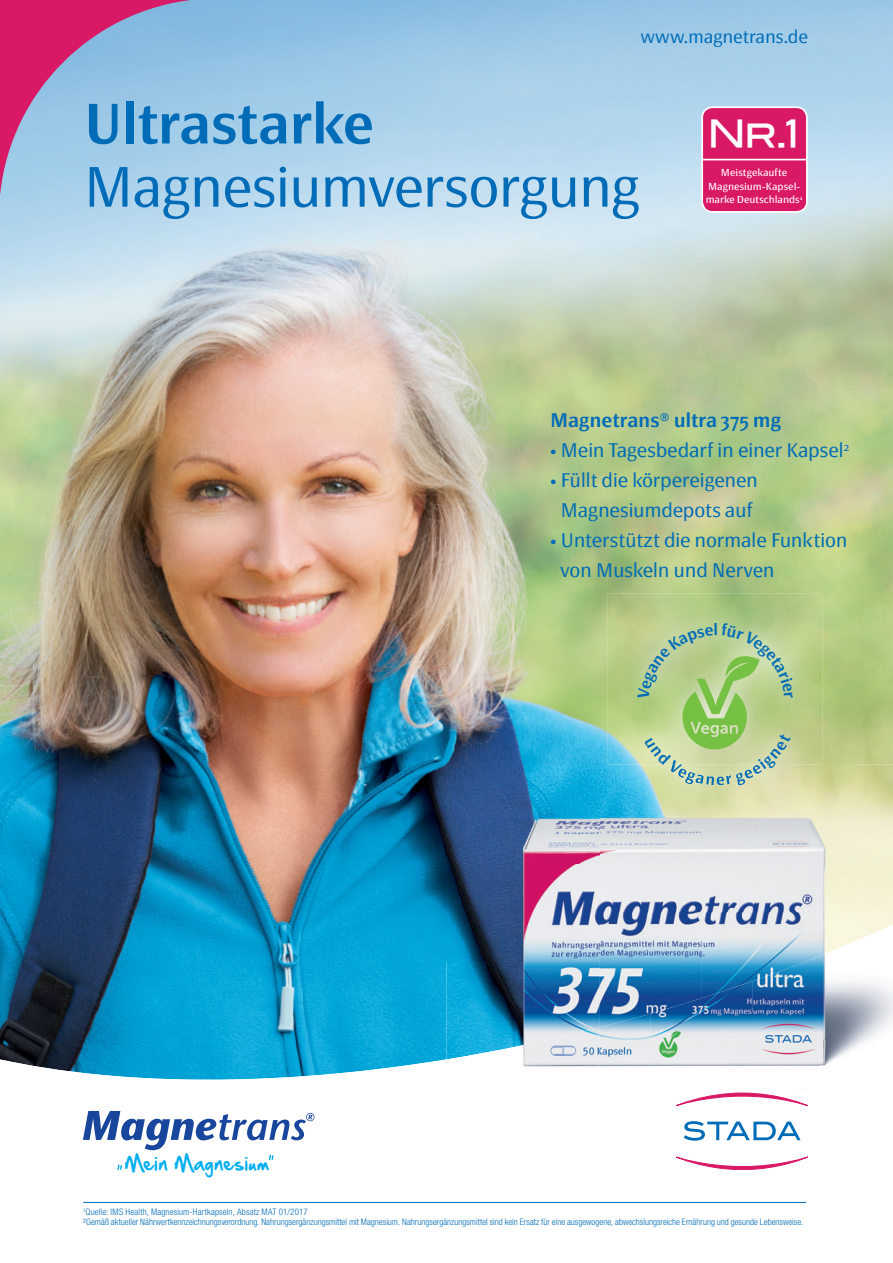
<style>
.page{position:relative;width:893px;height:1263px;background:#fff}
.page>*{position:absolute;margin:0;border:0;box-sizing:border-box;transform-origin:0 0}
.t1{font:300 56.1px "Page Sans OT";letter-spacing:-.02em;color:#006cb7}
.t2{font:600 56.1px "Page Sans OT";letter-spacing:-.015em;color:#006cb7}
.t3{font:37.5px "Blair Md ITCTT Medium";color:#fff}
.t4{font:300 19.5px/30px "Page Sans OT";letter-spacing:-.015em;color:#006cb7;text-align:center}
.t5{font:600 19.5px "Page Sans OT";letter-spacing:-.005em;color:#006cb7}
.t6{font:300 18px "Page Sans OT";letter-spacing:-.01em;color:#006cb7}
.t7{font:17.4px "Hand Of Sean";letter-spacing:.06em;color:#00aeef}
.t8{font:10.05px/13.5px "Page Sans OT";color:#fff;text-align:center}
.t9{font:300 condensed 9px/9.3px "Helvetica Neue LT Std";color:#006cb7}
</style>
<div class="page">
<img style="left:0;top:368px;width:278px;height:243px">
<img style="left:278px;top:283px;width:330px;height:328px">
<img style="left:0;top:611px;width:296px;height:225px">
<img style="left:289px;top:600px;width:319px;height:223px">
<img style="left:296px;top:817px;width:150px;height:19px">
<svg style="left:0;top:836px;width:808px;height:367px"></svg>
<div style="left:702px;top:107px;width:105px;height:105px;background:#d91866;border-radius:11px"></div>
<div style="left:701px;top:106px;width:107px;height:107px;border:2px solid #fff;border-radius:11px"></div>
<hr style="left:702px;top:159px;width:105px;height:1px;background:#fff">
<hr style="left:83px;top:1202px;width:723px;height:1px;background:#006cb7">
<svg style="left:83px;top:1111px;width:231px;height:59px"></svg>
<img style="left:608px;top:593px;width:215px;height:221px">
<img style="left:446px;top:765px;width:153px;height:262px">
<img style="left:599px;top:912px;width:102px;height:101px">
<img style="left:701px;top:912px;width:153px;height:69px">
<img style="left:599px;top:814px;width:256px;height:98px">
<img style="left:599px;top:765px;width:9px;height:49px">
<img style="left:752px;top:924px;width:141px;height:169px">
<img style="left:650px;top:981px;width:103px;height:125px">
<img style="left:446px;top:1027px;width:153px;height:79px">
<img style="left:599px;top:1013px;width:52px;height:93px">
<svg style="left:0;top:0;width:364px;height:368px;background:#b5c2d9"></svg>
<svg style="left:676px;top:1093px;width:132px;height:13px"></svg>
<svg style="left:676px;top:1157px;width:132px;height:13px"></svg>
<svg style="left:684px;top:1121px;width:117px;height:19px"></svg>
<svg style="left:637px;top:623px;width:156px;height:163px;background:#b7d191"></svg>
<h3 class="t6" style="left:641px;top:26px;width:169px">www.magnetrans.de</h3>
<h1 class="t2" style="left:83px;top:91px;width:292px">Ultrastarke</h1>
<h1 class="t1" style="left:83px;top:154px;width:558px">Magnesiumversorgung</h1>
<h2 class="t3" style="left:707px;top:103px;width:95px">Nr.1</h2>
<p class="t8" style="left:706px;top:166px;width:98px">Meistgekaufte<br>Magnesium-Kapsel&shy;marke Deutschlands<sup>1</sup></p>
<h3 class="t7" style="left:125px;top:1147px;width:146px">Mein Magnesium</h3>
<h3 class="t5" style="left:550px;top:409px;width:232px">Magnetrans® ultra 375 mg</h3>
<h3 class="t4" style="left:550px;top:436px;width:301px">• Mein Tagesbedarf in einer Kapsel<sup>2</sup></h3>
<h3 class="t4" style="left:550px;top:466px;width:209px">• Füllt die körpereigenen<br>Magnesiumdepots auf</h3>
<h3 class="t4" style="left:561px;top:526px;width:289px;text-align:left;text-indent:-10px">• Unterstützt die normale Funktion von Muskeln und Nerven</h3>
<p class="t9" style="left:83px;top:1207px;width:722px"><sup>1</sup>Quelle: IMS Health, Magnesium-Hartkapseln, Absatz MAT 01/2017<br>² Gemäß aktueller Nährwertkennzeichnungsverordnung. Nahrungsergänzungsmittel mit Magnesium. Nahrungsergänzungsmittel sind kein Ersatz für eine ausgewogene, abwechslungsreiche Ernährung und gesunde Lebensweise.</p>
</div>
